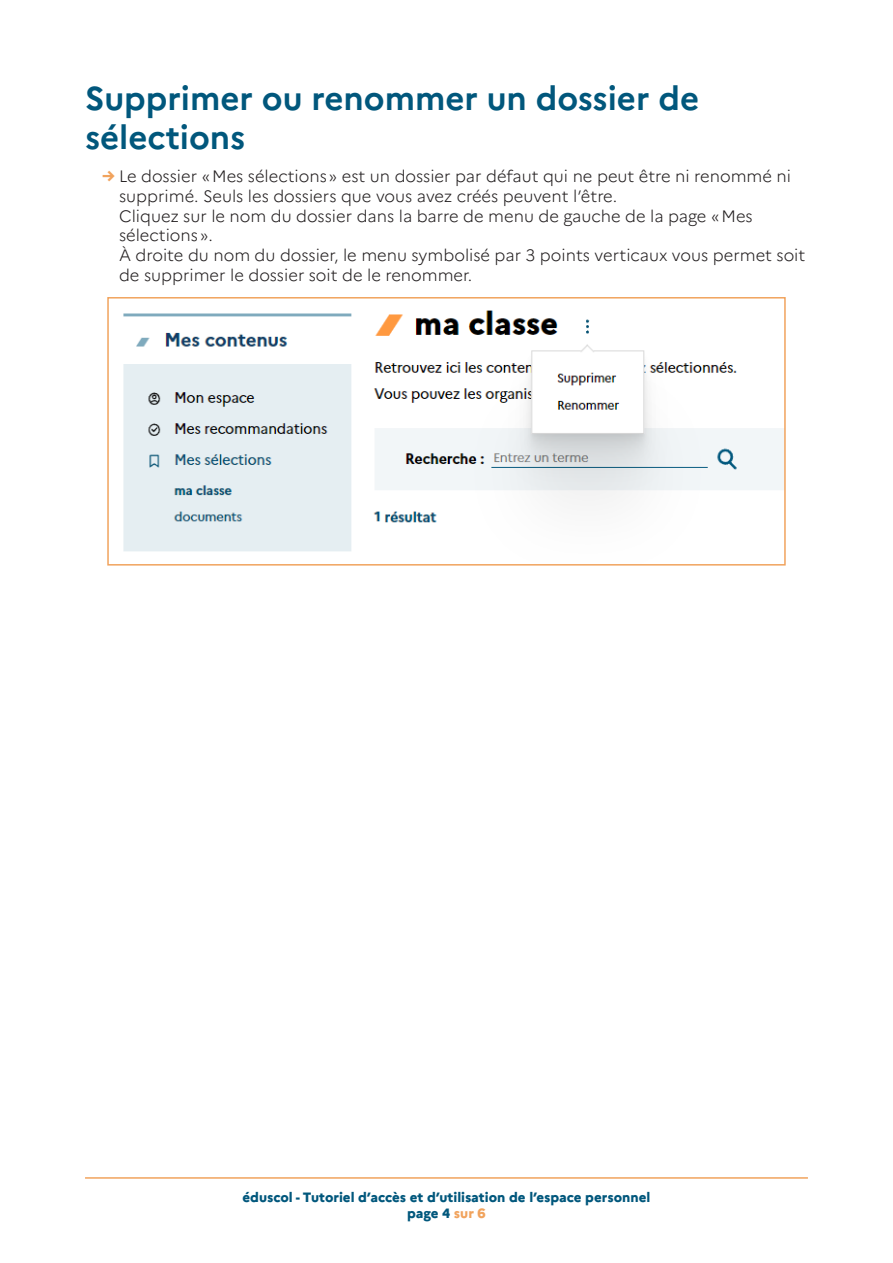
<style>
.page{position:relative;width:893px;height:1263px;background:#fff}
.page>*{position:absolute;margin:0;border:0;box-sizing:border-box;transform-origin:0 0}
.Titre_1{font:700 33px/39.6px "Marianne";color:#01577c}
.t1{font:300 16.5px/19.8px "Marianne";color:#231f20}
.t2{font:800 13.5px/16.2px "Marianne";color:#01577c;text-align:center}
.s1{font-weight:800;color:#f1a35d}
.s2{color:#f1a35d}
</style>
<div class="page">
<hr style="left:85px;top:1177px;width:723px;height:2px;background:#f1a35d">
<img style="left:123px;top:310px;width:660px;height:242px">
<div style="left:107px;top:297px;width:679px;height:269px;border:2px solid #f1a35d"></div>
<p class="Titre_1" style="left:85px;top:78px;width:616px">Supprimer ou renommer un dossier de sélections</p>
<p class="t1" style="left:119px;top:166px;width:688px;text-indent:-17px"><span class="s1">→</span> Le dossier «Mes sélections» est un dossier par défaut qui ne peut être ni renommé ni supprimé. Seuls les dossiers que vous avez créés peuvent l’être.<br>Cliquez sur le nom du dossier dans la barre de menu de gauche de la page «Mes sélections».<br>À droite du nom du dossier, le menu symbolisé par 3 points verticaux vous permet soit de supprimer le dossier soit de le renommer.</p>
<p class="t2" style="left:243px;top:1189px;width:409px">éduscol - Tutoriel d’accès et d’utilisation de l’espace personnel page 4 <span class="s2">sur 6</span></p>
</div>
